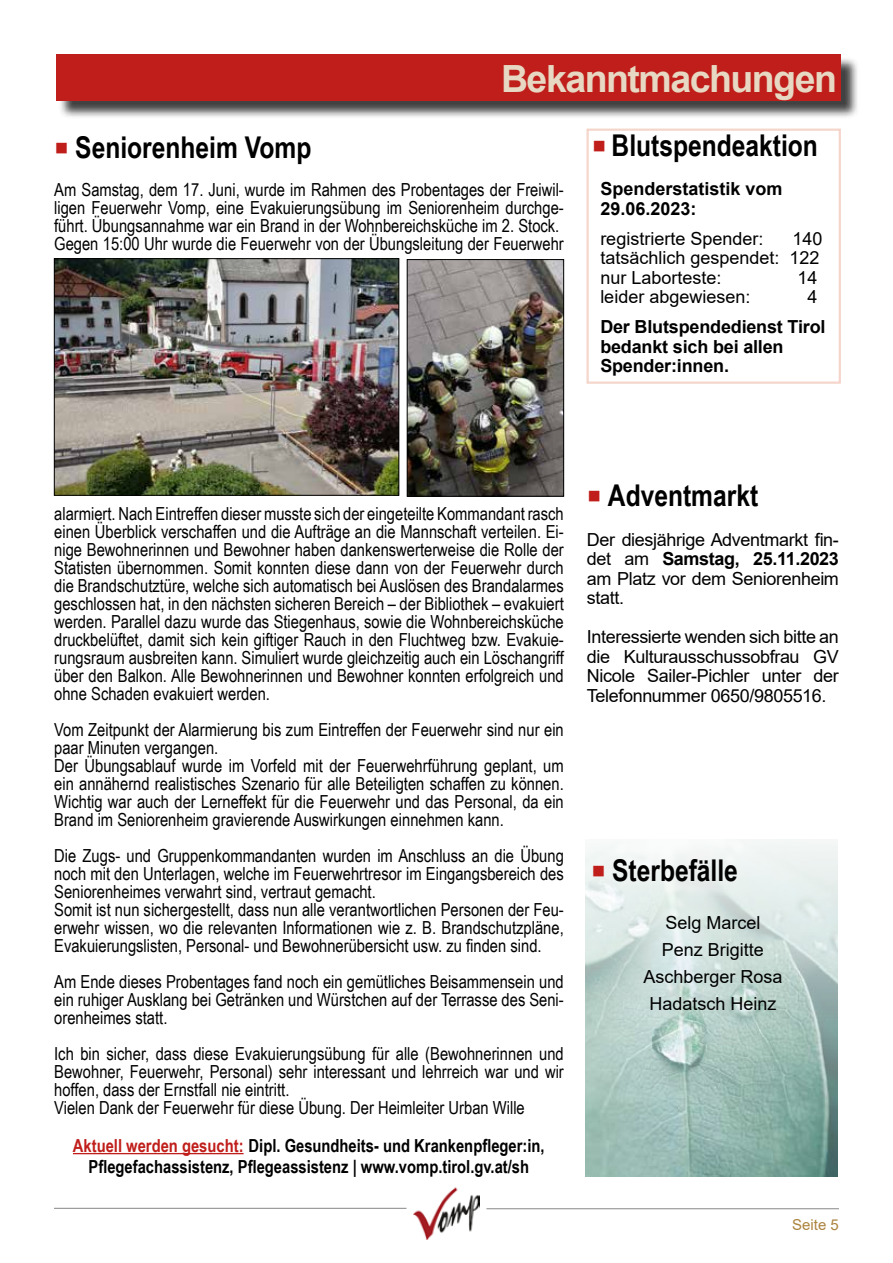
<style>
.page{position:relative;width:893px;height:1263px;background:#fff}
.page>*{position:absolute;margin:0;border:0;box-sizing:border-box;transform-origin:0 0}
.t1{font:700 37.5px "Arial";letter-spacing:-.04em;color:#e6d8c3}
.t2{font:700 30px "Arial Narrow";color:#000}
.t3{font:18px/18px "Arial Narrow";color:#000}
.t4{font:18px/19.5px "Arial";color:#000;text-align:justify}
.t5{font:700 18px/21.6px "Arial Narrow";color:#000;text-align:center}
.t6{font:700 18px/19.5px "Arial";letter-spacing:-.01em;color:#000}
.t7{font:15px "Arial";color:#ac843e}
.s1{color:#c01e1a}
.s2{font-weight:700}
</style>
<div class="page">
<img style="left:414px;top:1187px;width:65px;height:52px">
<hr style="left:54px;top:1208px;width:352px;height:1px;background:#878787">
<hr style="left:486px;top:1208px;width:353px;height:1px;background:#878787">
<img style="left:586px;top:840px;width:252px;height:336px">
<svg style="left:587px;top:129px;width:254px;height:255px"></svg>
<div style="left:58px;top:56px;width:801px;height:63px;background:#000;opacity:.75"></div>
<div style="left:56px;top:54px;width:784px;height:47px;background:#c01e1a"></div>
<img style="left:56px;top:260px;width:341px;height:233px">
<div style="left:54px;top:258px;width:345px;height:237px;border:1px solid #000"></div>
<hr style="left:73px;top:1153px;width:171px;height:1px;background:#c01e1a">
<img style="left:409px;top:261px;width:153px;height:233px">
<div style="left:407px;top:259px;width:157px;height:237px;border:1px solid #000"></div>
<h1 class="t1" style="left:501px;top:52px;width:337px">Bekanntmachungen</h1>
<h2 class="t2" style="left:54px;top:125px;width:259px"><span class="s1">○</span> Seniorenheim Vomp</h2>
<p class="t3" style="left:54px;top:180px;width:511px">Am Samstag, dem 17. Juni, wurde im Rahmen des Probentages der Freiwil&shy;ligen Feuerwehr Vomp, eine Evakuierungsübung im Seniorenheim durchge&shy;führt. Übungsannahme war ein Brand in der Wohnbereichsküche im 2. Stock.<br>Gegen 15:00 Uhr wurde die Feuerwehr von der Übungsleitung der Feuerwehr</p>
<h2 class="t2" style="left:592px;top:123px;width:228px"><span class="s1">○</span> Blutspendeaktion</h2>
<p class="t6" style="left:600px;top:179px;width:184px">Spenderstatistik vom<br>29.06.2023:</p>
<p class="t4" style="left:600px;top:228px;width:165px">registrierte Spender:</p>
<p class="t4" style="left:600px;top:228px;width:224px;text-align:left;text-indent:192px">140 tatsächlich gespendet: 122 nur Laborteste:</p>
<p class="t4" style="left:797px;top:267px;width:22px">14</p>
<p class="t4" style="left:600px;top:287px;width:152px">leider abgewiesen:</p>
<p class="t4" style="left:807px;top:287px;width:12px">4</p>
<p class="t6" style="left:600px;top:317px;width:227px">Der Blutspendedienst Tirol bedankt sich bei allen<br>Spender:innen.</p>
<p class="t3" style="left:54px;top:504px;width:511px;text-align:justify">alarmiert. Nach Eintreffen dieser musste sich der eingeteilte Kommandant rasch einen Überblick verschaffen und die Aufträge an die Mannschaft verteilen. Ei&shy;nige Bewohnerinnen und Bewohner haben dankenswerterweise die Rolle der Statisten übernommen. Somit konnten diese dann von der Feuerwehr durch die Brandschutztüre, welche sich automatisch bei Auslösen des Brandalarmes geschlossen hat, in den nächsten sicheren Bereich – der Bibliothek – evakuiert werden. Parallel dazu wurde das Stiegenhaus, sowie die Wohnbereichsküche druckbelüftet, damit sich kein giftiger Rauch in den Fluchtweg bzw. Evakuie&shy;rungsraum ausbreiten kann. Simuliert wurde gleichzeitig auch ein Löschangriff über den Balkon. Alle Bewohnerinnen und Bewohner konnten erfolgreich und ohne Schaden evakuiert werden.</p>
<p class="t3" style="left:54px;top:720px;width:511px">Vom Zeitpunkt der Alarmierung bis zum Eintreffen der Feuerwehr sind nur ein paar Minuten vergangen.<br>Der Übungsablauf wurde im Vorfeld mit der Feuerwehrführung geplant, um ein annähernd realistisches Szenario für alle Beteiligten schaffen zu können.<br>Wichtig war auch der Lerneffekt für die Feuerwehr und das Personal, da ein Brand im Seniorenheim gravierende Auswirkungen einnehmen kann.</p>
<p class="t3" style="left:54px;top:846px;width:511px">Die Zugs- und Gruppenkommandanten wurden im Anschluss an die Übung noch mit den Unterlagen, welche im Feuerwehrtresor im Eingangsbereich des Seniorenheimes verwahrt sind, vertraut gemacht.<br>Somit ist nun sichergestellt, dass nun alle verantwortlichen Personen der Feu&shy;erwehr wissen, wo die relevanten Informationen wie z. B. Brandschutzpläne, Evakuierungslisten, Personal- und Bewohnerübersicht usw. zu finden sind.</p>
<p class="t3" style="left:54px;top:972px;width:511px;text-align:justify">Am Ende dieses Probentages fand noch ein gemütliches Beisammensein und ein ruhiger Ausklang bei Getränken und Würstchen auf der Terrasse des Seni&shy;orenheimes statt.</p>
<p class="t3" style="left:54px;top:1044px;width:511px">Ich bin sicher, dass diese Evakuierungsübung für alle (Bewohnerinnen und Bewohner, Feuerwehr, Personal) sehr interessant und lehrreich war und wir hoffen, dass der Ernstfall nie eintritt.<br>Vielen Dank der Feuerwehr für diese Übung. Der Heimleiter Urban Wille</p>
<p class="t5" style="left:73px;top:1134px;width:473px"><span class="s1">Aktuell werden gesucht:</span> Dipl. Gesundheits- und Krankenpfleger:in,<br>Pflegefachassistenz, Pflegeassistenz | www.vomp.tirol.gv.at/sh</p>
<h2 class="t2" style="left:587px;top:473px;width:173px"><span class="s1">○</span> Adventmarkt</h2>
<p class="t4" style="left:587px;top:529px;width:254px">Der diesjährige Adventmarkt fin&shy;det am <span class="s2">Samstag, 25.11.2023 </span>am Platz vor dem Seniorenheim statt.</p>
<p class="t4" style="left:587px;top:627px;width:254px">Interessierte wenden sich bitte an die Kulturausschussobfrau GV Nicole Sailer-Pichler unter der Telefonnummer 0650/9805516.</p>
<h2 class="t2" style="left:591px;top:847px;width:148px"><span class="s1">○</span> Sterbefälle</h2>
<p class="t4" style="left:643px;top:909px;width:141px;line-height:27px;text-align:center">Selg Marcel<br>Penz Brigitte<br>Aschberger Rosa<br>Hadatsch Heinz</p>
<p class="t7" style="left:792px;top:1214px;width:48px">Seite 5</p>
</div>
